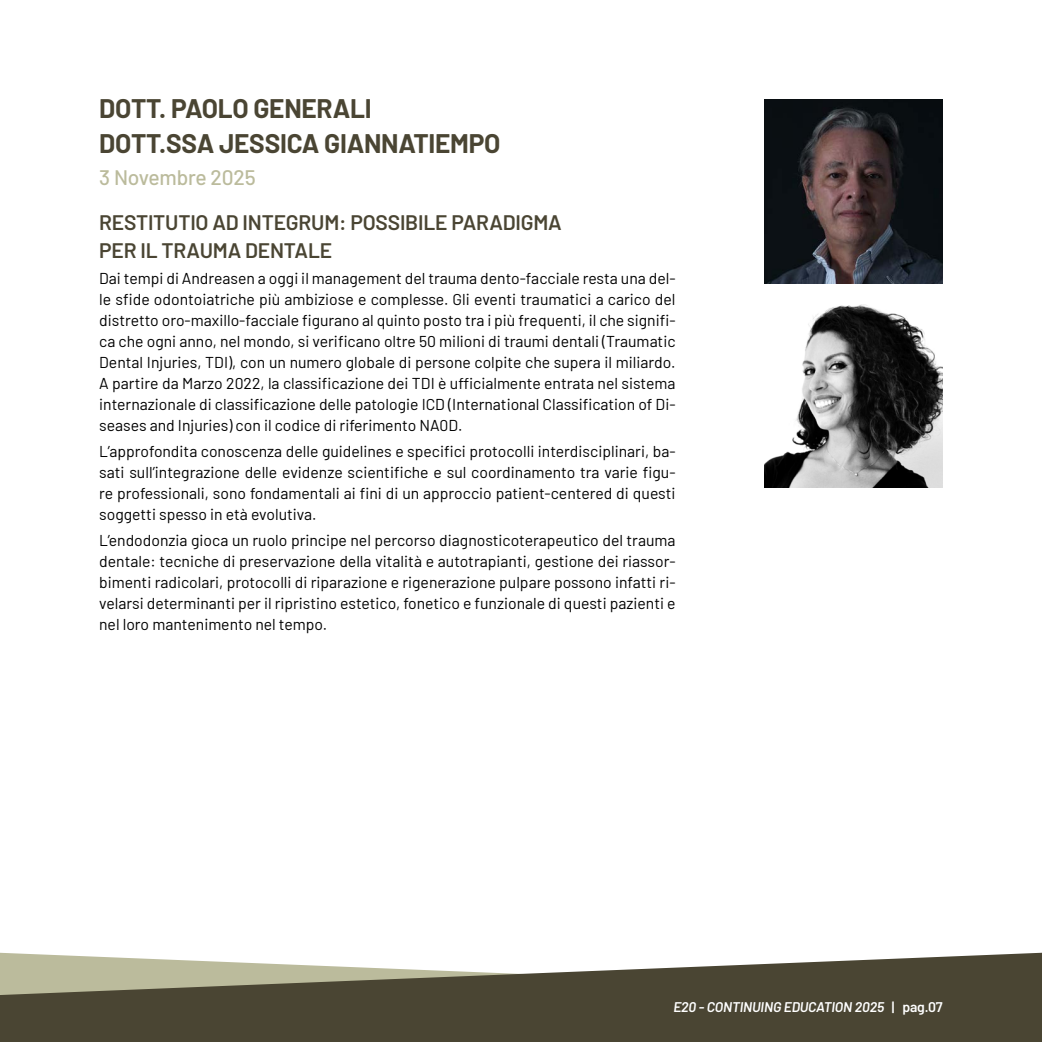
<style>
.page{position:relative;width:1042px;height:1042px;background:#fff}
.page>*{position:absolute;margin:0;border:0;box-sizing:border-box;transform-origin:0 0}
.Titolo{font:700 26.25px "Barlow";letter-spacing:-.01em;color:#4a4533}
.Titolo-2{font:600 21px/28px "Barlow";letter-spacing:-.01em;color:#4a4533}
.Titolo-3{font:500 21px "Barlow";letter-spacing:-.01em;color:#bbbb9c}
.Titolo-4{font:15.75px/21px "Barlow";color:#000;text-align:justify}
.t1{font:italic 600 14px "Barlow";letter-spacing:-.01em;color:#fff}
.s1{font-style:normal}
</style>
<div class="page">
<img style="left:764px;top:100px;width:179px;height:183px">
<img style="left:764px;top:304px;width:179px;height:183px">
<svg style="left:0;top:952px;width:1042px;height:90px;background:#6e6a59"></svg>
<p class="Titolo" style="left:99px;top:89px;width:274px">DOTT. PAOLO GENERALI</p>
<p class="Titolo" style="left:99px;top:124px;width:403px">DOTT.SSA JESSICA GIANNATIEMPO</p>
<p class="Titolo-3" style="left:99px;top:162px;width:158px">3 Novembre 2025</p>
<p class="Titolo-2" style="left:99px;top:207px;width:464px">RESTITUTIO AD INTEGRUM: POSSIBILE PARADIGMA<br>PER IL TRAUMA DENTALE</p>
<p class="Titolo-4" style="left:99px;top:267px;width:578px">Dai tempi di Andreasen a oggi il management del trauma dento-facciale resta una del&shy;le sfide odontoiatriche più ambiziose e complesse. Gli eventi traumatici a carico del distretto oro-maxillo-facciale figurano al quinto posto tra i più frequenti, il che signifi&shy;ca che ogni anno, nel mondo, si verificano oltre 50 milioni di traumi dentali (Traumatic Dental Injuries, TDI), con un numero globale di persone colpite che supera il miliardo.<br>A partire da Marzo 2022, la classificazione dei TDI è ufficialmente entrata nel sistema internazionale di classificazione delle patologie ICD (International Classification of Di&shy;seases and Injuries) con il codice di riferimento NA0D.</p>
<p class="Titolo-4" style="left:99px;top:440px;width:578px">L’approfondita conoscenza delle guidelines e specifici protocolli interdisciplinari, ba&shy;sati sull’integrazione delle evidenze scientifiche e sul coordinamento tra varie figu&shy;re professionali, sono fondamentali ai fini di un approccio patient-centered di questi soggetti spesso in età evolutiva.</p>
<p class="Titolo-4" style="left:99px;top:529px;width:578px">L’endodonzia gioca un ruolo principe nel percorso diagnosticoterapeutico del trauma dentale: tecniche di preservazione della vitalità e autotrapianti, gestione dei riassor&shy;bimenti radicolari, protocolli di riparazione e rigenerazione pulpare possono infatti ri&shy;velarsi determinanti per il ripristino estetico, fonetico e funzionale di questi pazienti e nel loro mantenimento nel tempo.</p>
<p class="t1" style="left:673px;top:997px;width:271px">E20 - CONTINUING EDUCATION 2025 <span class="s1">| pag.07</span></p>
</div>
